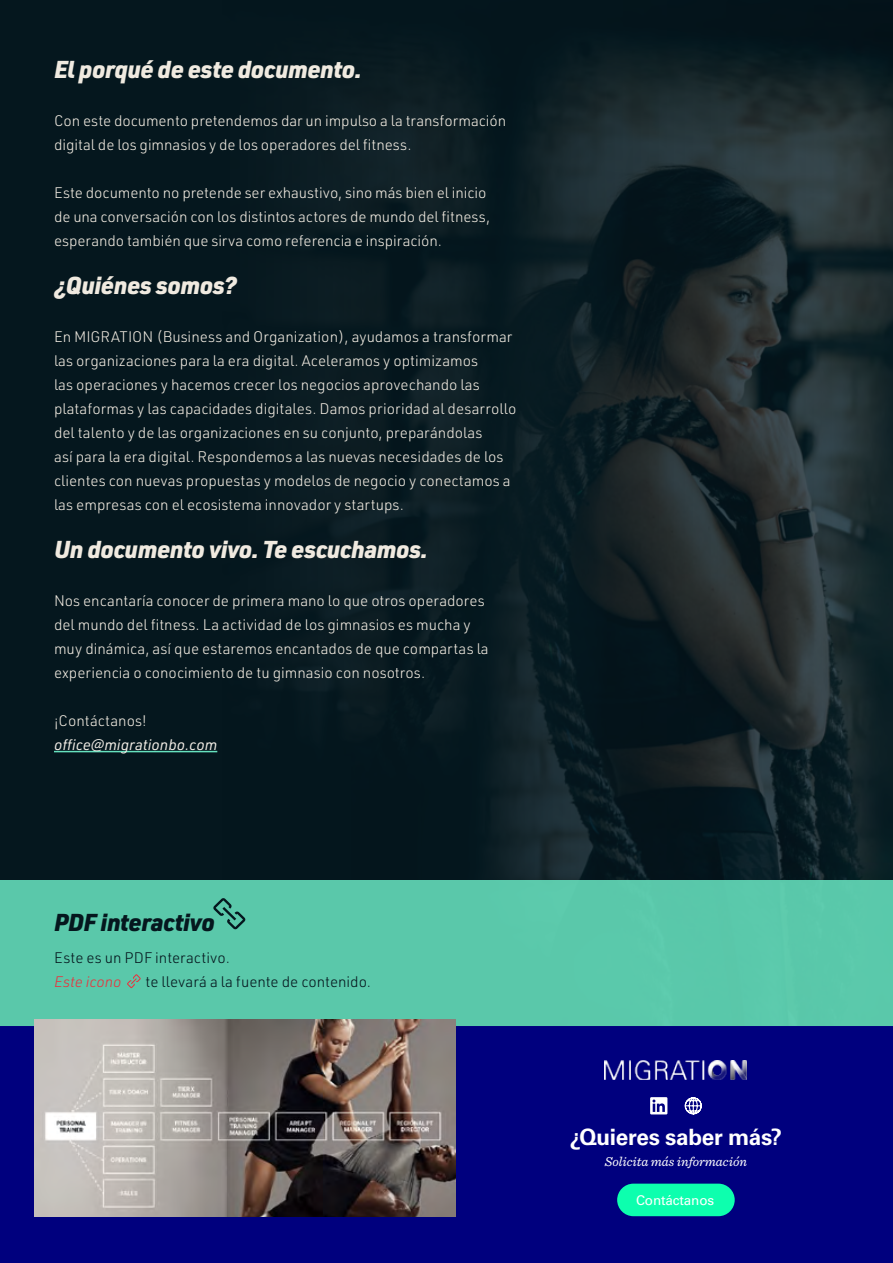
<style>
.page{position:relative;width:893px;height:1263px;background:#fff}
.page>*{position:absolute;margin:0;border:0;box-sizing:border-box;transform-origin:0 0}
.t1{font:italic 900 24px "URWDIN";letter-spacing:-.02em;color:#f0eae0}
.t2{font:italic 900 24px "URWDIN";letter-spacing:-.02em;color:#05171e}
.t3{font:700 22.5px "Univers LT Std";letter-spacing:-.015em;color:#fff}
.t4{font:300 15px/24px "URWDIN";color:#f0eae0}
.t5{font:300 15px "URWDIN";color:#05171e}
.t6{font:italic 15px "URWDIN";color:#f3eee7}
.t7{font:italic 300 15px "URWDIN";color:#e9323d}
.t8{font:italic 13.5px "Sentinel";color:#fff}
.t9{font:13.5px "Univers LT Std";letter-spacing:-.01em;color:#fff}
</style>
<div class="page">
<div style="left:0;top:0;width:216px;height:880px;background:#05171e"></div>
<img style="left:216px;top:0;width:677px;height:880px">
<hr style="left:54px;top:751px;width:163px;height:1px;background:#66e1be">
<div style="left:0;top:880px;width:893px;height:302px;background:#5ac8aa"></div>
<svg style="left:213px;top:898px;width:32px;height:31px"></svg>
<svg style="left:127px;top:974px;width:14px;height:14px"></svg>
<div style="left:0;top:1026px;width:893px;height:237px;background:#00007e"></div>
<div style="left:617px;top:1183px;width:118px;height:33px;background:#0dffae;border-radius:16px"></div>
<img style="left:35px;top:1019px;width:420px;height:197px">
<svg style="left:684px;top:1096px;width:18px;height:19px"></svg>
<svg style="left:650px;top:1097px;width:17px;height:17px"></svg>
<img style="left:605px;top:1060px;width:142px;height:20px">
<h1 class="t1" style="left:54px;top:53px;width:309px">El porqué de este documento.</h1>
<p class="t4" style="left:54px;top:108px;width:454px">Con este documento pretendemos dar un impulso a la transformación digital de los gimnasios y de los operadores del fitness.</p>
<p class="t4" style="left:54px;top:180px;width:438px">Este documento no pretende ser exhaustivo, sino más bien el inicio de una conversación con los distintos actores de mundo del fitness, esperando también que sirva como referencia e inspiración.</p>
<h1 class="t1" style="left:54px;top:269px;width:184px">¿Quiénes somos?</h1>
<p class="t4" style="left:54px;top:324px;width:464px">En MIGRATION (Business and Organization), ayudamos a transformar las organizaciones para la era digital. Aceleramos y optimizamos<br>las operaciones y hacemos crecer los negocios aprovechando las plataformas y las capacidades digitales. Damos prioridad al desarrollo del talento y de las organizaciones en su conjunto, preparándolas<br>así para la era digital. Respondemos a las nuevas necesidades de los clientes con nuevas propuestas y modelos de negocio y conectamos a las empresas con el ecosistema innovador y startups.</p>
<h1 class="t1" style="left:54px;top:533px;width:376px">Un documento vivo. Te escuchamos.</h1>
<p class="t4" style="left:54px;top:588px;width:436px">Nos encantaría conocer de primera mano lo que otros operadores del mundo del fitness. La actividad de los gimnasios es mucha y muy dinámica, así que estaremos encantados de que compartas la experiencia o conocimiento de tu gimnasio con nosotros.</p>
<p class="t4" style="left:54px;top:708px;width:94px">¡Contáctanos!</p>
<p class="t6" style="left:54px;top:735px;width:165px">office@migrationbo.com</p>
<h1 class="t2" style="left:54px;top:905px;width:162px">PDF interactivo</h1>
<p class="t5" style="left:54px;top:948px;width:177px">Este es un PDF interactivo.</p>
<p class="t7" style="left:54px;top:972px;width:69px">Este icono</p>
<p class="t5" style="left:146px;top:972px;width:227px">te llevará a la fuente de contenido.</p>
<h2 class="t3" style="left:570px;top:1124px;width:214px">¿Quieres saber más?</h2>
<p class="t8" style="left:605px;top:1151px;width:144px">Solicita más información</p>
<p class="t9" style="left:636px;top:1192px;width:80px">Contáctanos</p>
</div>
